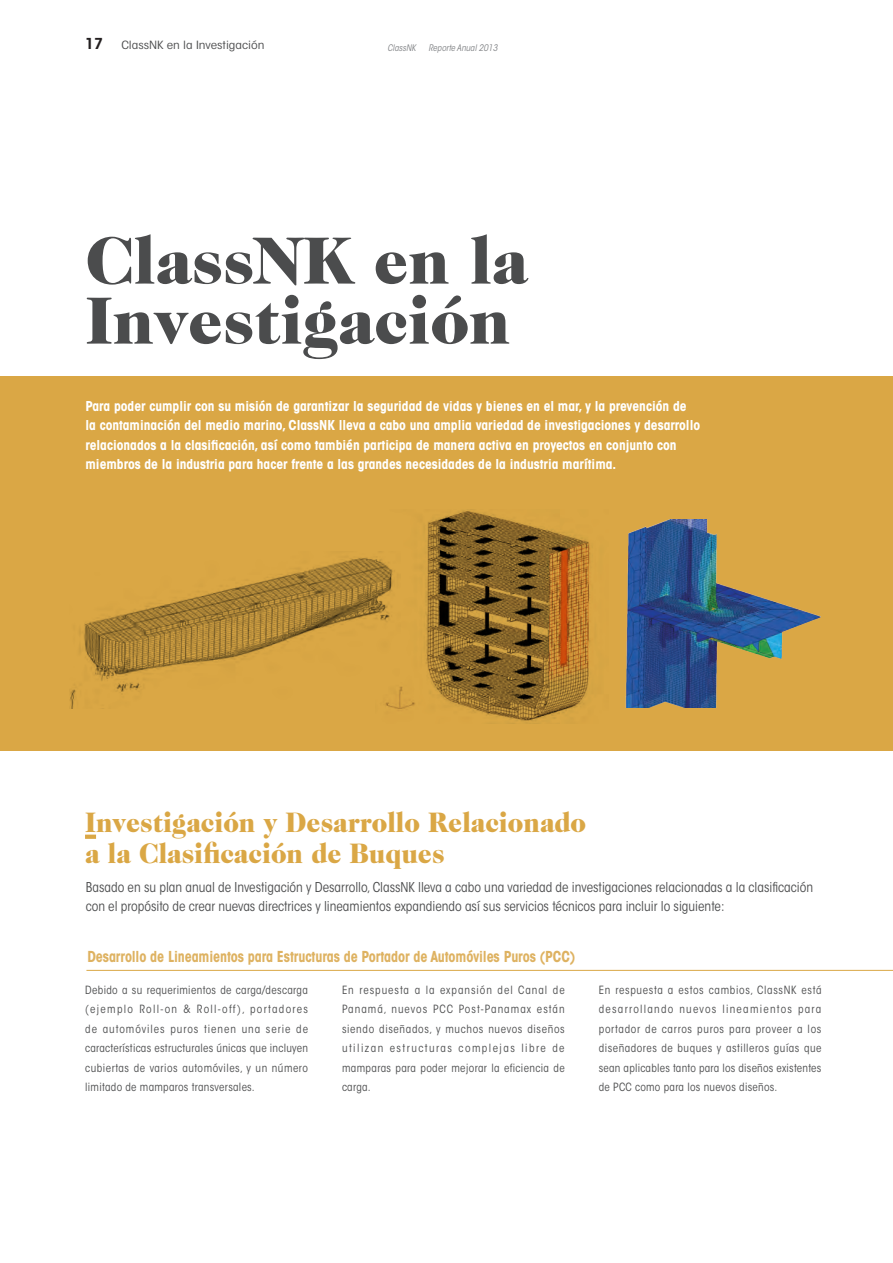
<style>
.page{position:relative;width:893px;height:1263px;background:#fff}
.page>*{position:absolute;margin:0;border:0;box-sizing:border-box;transform-origin:0 0}
.t1{font:900 67.5px/60px "Caslon 224 Std";color:#4b4c4d}
.t2{font:900 28.5px/31.5px "Caslon 224 Std";color:#daa745;scale:.95 1}
.t3{font:700 condensed 15px "ITC Avant Garde Std";letter-spacing:-.01em;color:#deb261;scale:.94 1}
.t4{font:700 condensed 13.5px/19.5px "ITC Avant Garde Std";color:#fff}
.t5{font:condensed 13.5px/19.5px "ITC Avant Garde Std";color:#4b4c4d}
.t6{font:condensed 11.25px/19.5px "ITC Avant Garde Std";letter-spacing:.025em;color:#4b4c4d;text-align:justify}
.t7{font:condensed 11.25px "ITC Avant Garde Std";color:#4b4c4d;scale:1.2 1}
.t8{font:italic condensed 9px "ITC Avant Garde Std";color:#808285}
.s1{font-weight:600;font-stretch:normal;font-size:15px;color:#231f20}
</style>
<div class="page">
<div style="left:0;top:377px;width:893px;height:374px;background:#daa745"></div>
<img style="left:625px;top:519px;width:196px;height:188px">
<img style="left:379px;top:510px;width:211px;height:213px">
<div style="left:70px;top:552px;width:358px;height:156px;background:#daa745"></div>
<img style="left:70px;top:557px;width:331px;height:151px">
<svg style="left:85px;top:835px;width:11px;height:4px"></svg>
<hr style="left:86px;top:970px;width:807px;height:1px;background:#daa745">
<p class="t7" style="left:85px;top:39px;width:151px"><span class="s1">17</span> ClassNK en la Investigación</p>
<p class="t8" style="left:388px;top:42px;width:30px">ClassNK</p>
<p class="t8" style="left:428px;top:42px;width:71px">Reporte Anual 2013</p>
<h1 class="t1" style="left:85px;top:230px;width:444px">ClassNK en la<br>Investigación</h1>
<p class="t4" style="left:85px;top:396px;width:616px">Para poder cumplir con su misión de garantizar la seguridad de vidas y bienes en el mar, y la prevención de la contaminación del medio marino, ClassNK lleva a cabo una amplia variedad de investigaciones y desarrollo relacionados a la clasificación, así como también participa de manera activa en proyectos en conjunto con miembros de la industria para hacer frente a las grandes necesidades de la industria marítima.</p>
<h2 class="t2" style="left:85px;top:806px;width:529px">Investigación y Desarrollo Relacionado a la Clasificación de Buques</h2>
<p class="t5" style="left:86px;top:877px;width:729px">Basado en su plan anual de Investigación y Desarrollo, ClassNK lleva a cabo una variedad de investigaciones relacionadas a la clasificación con el propósito de crear nuevas directrices y lineamientos expandiendo así sus servicios técnicos para incluir lo siguiente:</p>
<h3 class="t3" style="left:87px;top:947px;width:521px">Desarrollo de Lineamientos para Estructuras de Portador de Automóviles Puros (PCC)</h3>
<p class="t6" style="left:85px;top:980px;width:224px">Debido a su requerimientos de carga/descarga (ejemplo Roll-on &amp; Roll-off), portadores de automóviles puros tienen una serie de características estructurales únicas que incluyen cubiertas de varios automóviles, y un número limitado de mamparos transversales.</p>
<p class="t6" style="left:342px;top:980px;width:224px">En respuesta a la expansión del Canal de Panamá, nuevos PCC Post-Panamax están siendo diseñados, y muchos nuevos diseños utilizan estructuras complejas libre de mamparas para poder mejorar la eficiencia de carga.</p>
<p class="t6" style="left:599px;top:980px;width:224px">En respuesta a estos cambios, ClassNK está desarrollando nuevos lineamientos para portador de carros puros para proveer a los diseñadores de buques y astilleros guías que sean aplicables tanto para los diseños existentes de PCC como para los nuevos diseños.</p>
</div>
